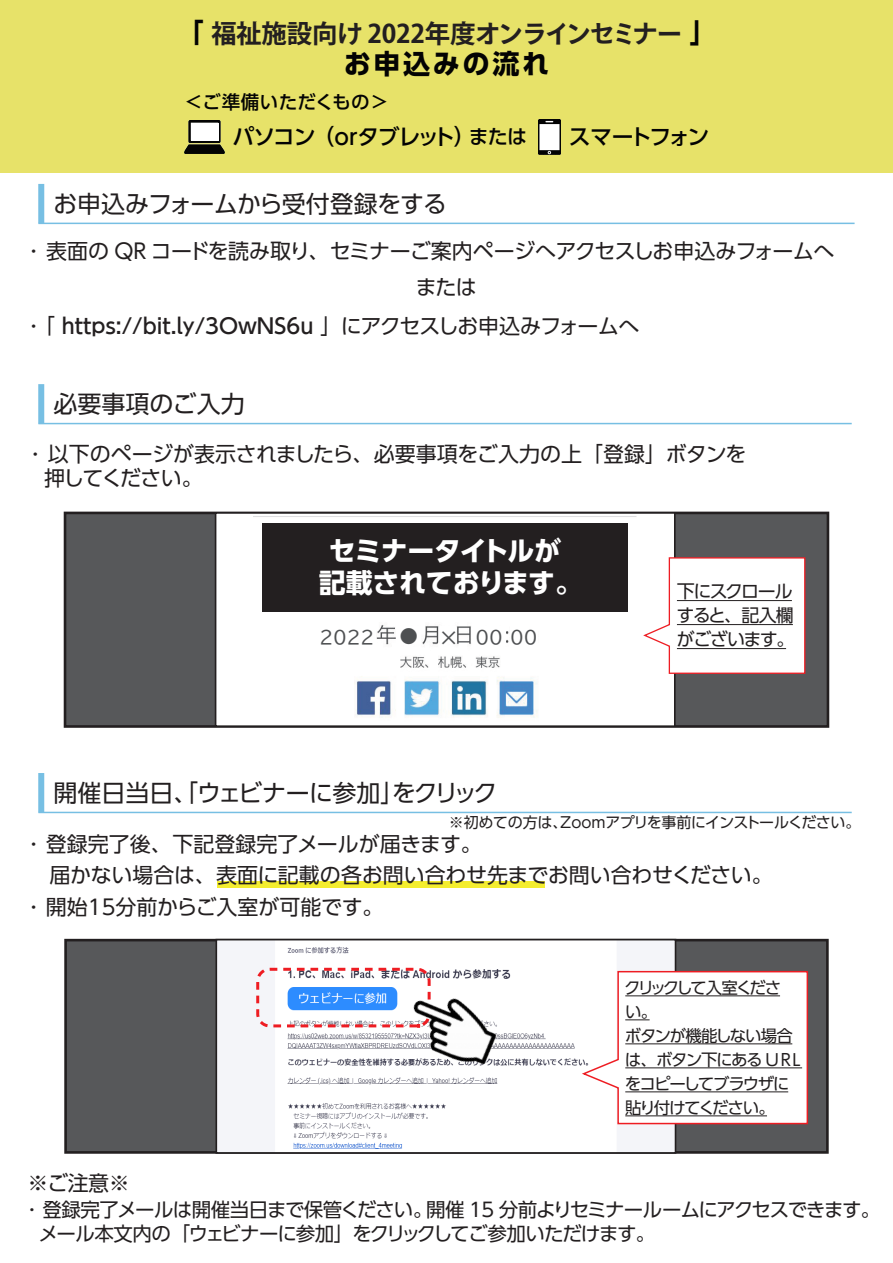
<style>
.page{position:relative;width:893px;height:1263px;background:#fff}
.page>*{position:absolute;margin:0;border:0;box-sizing:border-box;transform-origin:0 0}
.t1{font:27px/31.5px "BIZ UDP Shin Go Bold";letter-spacing:.1em;color:#030303;text-align:center}
.t2{font:27px/31.5px "BIZ UDP Shin Go Bold";color:#fff;text-align:center}
.t3{font:700 25.5px "Ryo Gothic Plus N";letter-spacing:-.01em;color:#231f20}
.t4{font:24px "BIZ UDP Shin Go";color:#231f20}
.t5{font:21.75px "BIZ UDP Shin Go Medium";color:#030303}
.t6{font:21px/31.5px "BIZ UDP Shin Go";color:#231f20}
.t7{font:21px "BIZ UDP Shin Go Medium";color:#231f20}
.t8{font:19.5px/24px "BIZ UDP Shin Go";letter-spacing:-.025em;color:#231f20}
.t9{font:18.45px "BIZ UDP Shin Go Medium";letter-spacing:.035em;color:#030303}
.t10{font:18px/24px "BIZ UDP Shin Go";letter-spacing:-.05em;color:#231f20;text-align:justify}
.t11{font:18px "BIZ UDP Gothic";color:#4e5052}
.t12{font:16.5px/24px "BIZ UDP Shin Go";letter-spacing:-.05em;color:#231f20}
.t13{font:15px "BIZ UDP Shin Go";color:#231f20}
.s1{font-size:19.8px}
.s2{font-family:"BIZ UDP Shin Go"}
.s3{font-family:"BIZ UDP Shin Go";font-size:21px}
</style>
<div class="page">
<div style="left:0;top:0;width:893px;height:173px;background:#e7e269"></div>
<div style="left:38px;top:384px;width:6px;height:40px;background:#77bfe3"></div>
<hr style="left:38px;top:423px;width:814px;height:1px;background:#77bfe3">
<div style="left:38px;top:184px;width:6px;height:39px;background:#77bfe3"></div>
<hr style="left:38px;top:223px;width:817px;height:1px;background:#77bfe3">
<div style="left:64px;top:512px;width:765px;height:216px;background:#57585a;border:3px solid #231f20"></div>
<div style="left:216px;top:513px;width:459px;height:213px;background:#fff"></div>
<img style="left:254px;top:516px;width:383px;height:202px">
<div style="left:215px;top:512px;width:461px;height:215px;border:2px solid #231f20"></div>
<svg style="left:643px;top:557px;width:163px;height:117px"></svg>
<hr style="left:677px;top:600px;width:115px;height:1px;background:#231f20">
<hr style="left:677px;top:624px;width:116px;height:1px;background:#231f20">
<hr style="left:677px;top:648px;width:109px;height:1px;background:#231f20">
<div style="left:263px;top:523px;width:365px;height:88px;background:#231f20"></div>
<div style="left:397px;top:626px;width:24px;height:18px;background:#fff"></div>
<div style="left:440px;top:626px;width:16px;height:18px;background:#fff"></div>
<div style="left:321px;top:626px;width:55px;height:21px;background:#fff"></div>
<div style="left:539px;top:626px;width:41px;height:21px;background:#fff"></div>
<div style="left:478px;top:626px;width:28px;height:18px;background:#fff"></div>
<div style="left:510px;top:620px;width:26px;height:29px;background:#fff"></div>
<div style="left:38px;top:773px;width:6px;height:39px;background:#77bfe3"></div>
<hr style="left:38px;top:812px;width:814px;height:1px;background:#77bfe3">
<div style="left:64px;top:939px;width:765px;height:215px;background:#57585a;border:3px solid #231f20"></div>
<img style="left:218px;top:942px;width:455px;height:209px">
<svg style="left:255px;top:966px;width:136px;height:63px;background:#c0cbea"></svg>
<img style="left:391px;top:965px;width:131px;height:131px">
<div style="left:215px;top:939px;width:461px;height:215px;border:2px solid #231f20"></div>
<svg style="left:580px;top:970px;width:229px;height:155px;background:#f9f3f3"></svg>
<hr style="left:625px;top:1043px;width:167px;height:1px;background:#231f20">
<hr style="left:625px;top:1067px;width:177px;height:1px;background:#231f20">
<hr style="left:625px;top:1091px;width:163px;height:1px;background:#231f20">
<hr style="left:625px;top:1115px;width:142px;height:1px;background:#231f20">
<div style="left:218px;top:881px;width:327px;height:6px;background:#f4ed2f"></div>
<img style="left:538px;top:119px;width:22px;height:36px">
<img style="left:184px;top:120px;width:41px;height:34px">
<div style="left:191px;top:123px;width:27px;height:17px;background:#fff"></div>
<p class="t1" style="left:190px;top:17px;width:515px">「　　　　　　　　　　　　　　　　　　　　　　　　　　　」お申込みの流れ</p>
<p class="t9" style="left:184px;top:93px;width:206px">＜ご準備いただくもの＞</p>
<p class="t5" style="left:233px;top:126px;width:296px">パソコン（ｏｒタブレット）<span class="s1">または</span></p>
<p class="t5" style="left:569px;top:126px;width:141px">スマートフォン</p>
<p class="t3" style="left:211px;top:17px;width:473px">福祉施設向け 2022年度オンラインセミナー</p>
<p class="t4" style="left:54px;top:192px;width:394px">お申込みフォームから受付登録をする</p>
<p class="t6" style="left:29px;top:235px;width:807px">・ 表面の QR コードを読み取り、セミナーご案内ページへアクセスしお申込みフォームへ</p>
<p class="t6" style="left:416px;top:271px;width:62px">または</p>
<p class="t7" style="left:29px;top:315px;width:612px"><span class="s2">・「</span> https://bit.ly/3OwNS6u <span class="s2">」にアクセスしお申込みフォームへ</span></p>
<p class="t4" style="left:54px;top:392px;width:193px">必要事項のご入力</p>
<p class="t6" style="left:30px;top:442px;width:717px;line-height:24px">・ 以下のページが表示されましたら、必要事項をご入力の上「登録」ボタンを　押してください。</p>
<p class="t2" style="left:319px;top:535px;width:254px">セミナータイトルが記載されております。</p>
<p class="t11" style="left:320px;top:628px;width:56px">２０２２</p>
<p class="t11" style="left:400px;top:628px;width:139px">● <span class="s3">×</span> ００００</p>
<p class="t4" style="left:54px;top:781px;width:444px">開催日当日、「ウェビナーに参加」をクリック</p>
<p class="t10" style="left:677px;top:580px;width:118px">下にスクロールすると、記入欄がございます。</p>
<p class="t13" style="left:449px;top:815px;width:407px">※初めての方は、Ｚｏｏｍアプリを事前にインストールください。</p>
<p class="t6" style="left:28px;top:828px;width:737px">・ 登録完了後、下記登録完了メールが届きます。<br>　 届かない場合は、表面に記載の各お問い合わせ先までお問い合わせください。・ 開始１５分前からご入室が可能です。</p>
<p class="t12" style="left:625px;top:975px;width:177px">クリックして入室ください。<br>ボタンが機能しない場合は、ボタン下にある URLをコピーしてブラウザに貼り付けてください。</p>
<p class="t6" style="left:28px;top:1167px;width:104px">※ご注意※</p>
<p class="t8" style="left:21px;top:1197px;width:852px;text-indent:6px">・ 登録完了メールは開催当日まで保管ください。開催 15 分前よりセミナールームにアクセスできます。　 メール本文内の「ウェビナーに参加」をクリックしてご参加いただけます。</p>
</div>
